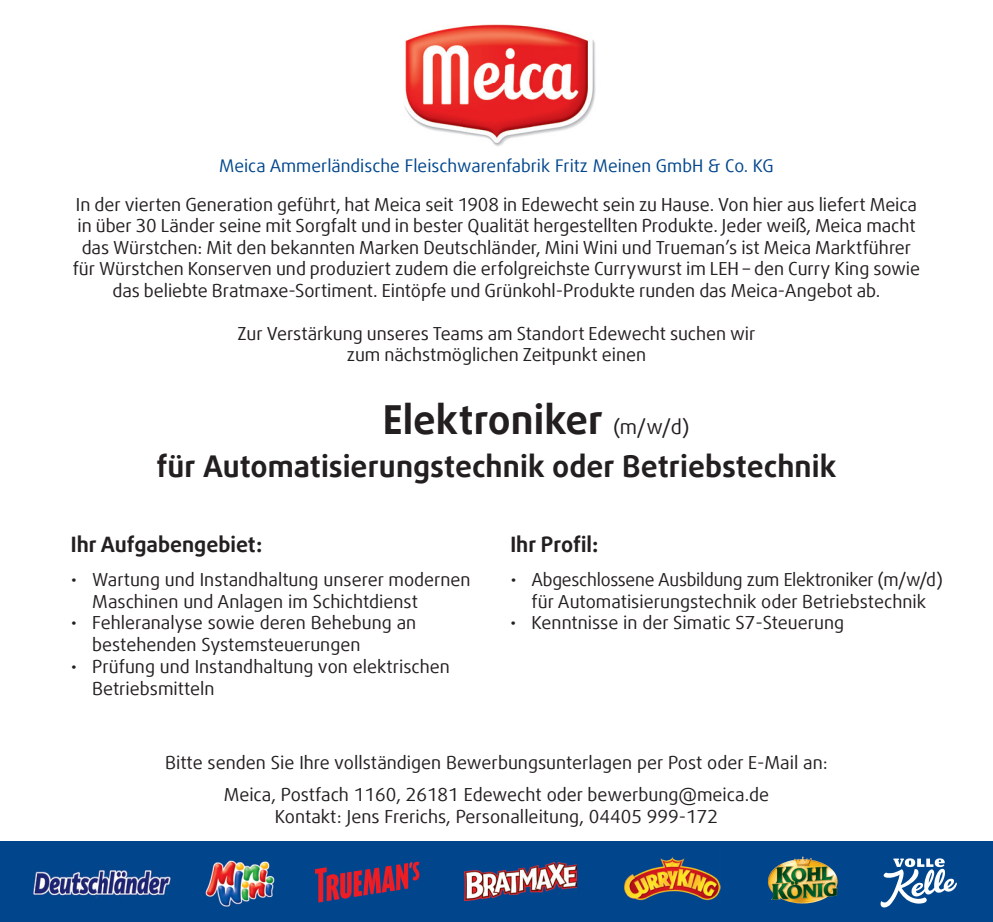
<style>
.page{position:relative;width:993px;height:922px;background:#fff}
.page>*{position:absolute;margin:0;border:0;box-sizing:border-box;transform-origin:0 0}
.t1{font:700 40px "Daxline Offc";color:#231f20}
.t2{font:700 30px "Daxline Offc";color:#231f20}
.t3{font:700 21.25px "Daxline Offc";color:#231f20}
.t4{font:18px/21.5px "Daxline Offc";color:#231f20;text-align:center}
.t5{font:17.5px "Daxline Offc";color:#01468c}
.s1{font-weight:400;font-size:20px}
</style>
<div class="page">
<img style="left:404px;top:24px;width:192px;height:122px">
<div style="left:0;top:840px;width:992px;height:81px;background:#01468c"></div>
<img style="left:205px;top:860px;width:70px;height:47px">
<img style="left:464px;top:862px;width:112px;height:38px">
<img style="left:624px;top:857px;width:96px;height:44px">
<img style="left:767px;top:856px;width:70px;height:47px">
<svg style="left:880px;top:858px;width:76px;height:49px"></svg>
<svg style="left:315px;top:861px;width:105px;height:41px"></svg>
<img style="left:33px;top:870px;width:138px;height:28px">
<p class="t5" style="left:219px;top:154px;width:556px">Meica Ammerländische Fleischwarenfabrik Fritz Meinen GmbH &amp; Co. KG</p>
<p class="t4" style="left:73px;top:193px;width:848px">In der vierten Generation geführt, hat Meica seit 1908 in Edewecht sein zu Hause. Von hier aus liefert Meica in über 30 Länder seine mit Sorgfalt und in bester Qualität hergestellten Produkte. Jeder weiß, Meica macht das Würstchen: Mit den bekannten Marken Deutschländer, Mini Wini und Trueman’s ist Meica Marktführer für Würstchen Konserven und produziert zudem die erfolgreichste Currywurst im LEH – den Curry King sowie das beliebte Bratmaxe-Sortiment. Eintöpfe und Grünkohl-Produkte runden das Meica-Angebot ab.</p>
<p class="t4" style="left:237px;top:322px;width:519px">Zur Verstärkung unseres Teams am Standort Edewecht suchen wir zum nächstmöglichen Zeitpunkt einen</p>
<h1 class="t1" style="left:382px;top:393px;width:308px">Elektroniker <span class="s1">(m/w/d)</span></h1>
<h2 class="t2" style="left:156px;top:446px;width:681px">für Automatisierungstechnik oder Betriebstechnik</h2>
<p class="t3" style="left:71px;top:530px;width:193px">Ihr Aufgabengebiet:</p>
<p class="t3" style="left:510px;top:530px;width:89px">Ihr Profil:</p>
<p class="t4" style="left:92px;top:568px;width:380px;text-align:left;text-indent:-21px">• Wartung und Instandhaltung unserer modernen<br>Maschinen und Anlagen im Schichtdienst</p>
<p class="t4" style="left:92px;top:612px;width:325px;text-align:left;text-indent:-21px">• Fehleranalyse sowie deren Behebung an bestehenden Systemsteuerungen</p>
<p class="t4" style="left:92px;top:655px;width:359px;text-align:left;text-indent:-21px">• Prüfung und Instandhaltung von elektrischen<br>Betriebsmitteln</p>
<p class="t4" style="left:510px;top:568px;width:434px">• Abgeschlossene Ausbildung zum Elektroniker (m/w/d) für Automatisierungstechnik oder Betriebstechnik</p>
<p class="t4" style="left:510px;top:612px;width:335px">• Kenntnisse in der Simatic S7-Steuerung</p>
<p class="t4" style="left:165px;top:747px;width:664px;line-height:31.5px">Bitte senden Sie Ihre vollständigen Bewerbungsunterlagen per Post oder E-Mail an:<br>Meica, Postfach 1160, 26181 Edewecht oder bewerbung@meica.de</p>
<p class="t4" style="left:275px;top:805px;width:444px">Kontakt: Jens Frerichs, Personalleitung, 04405 999-172</p>
</div>
